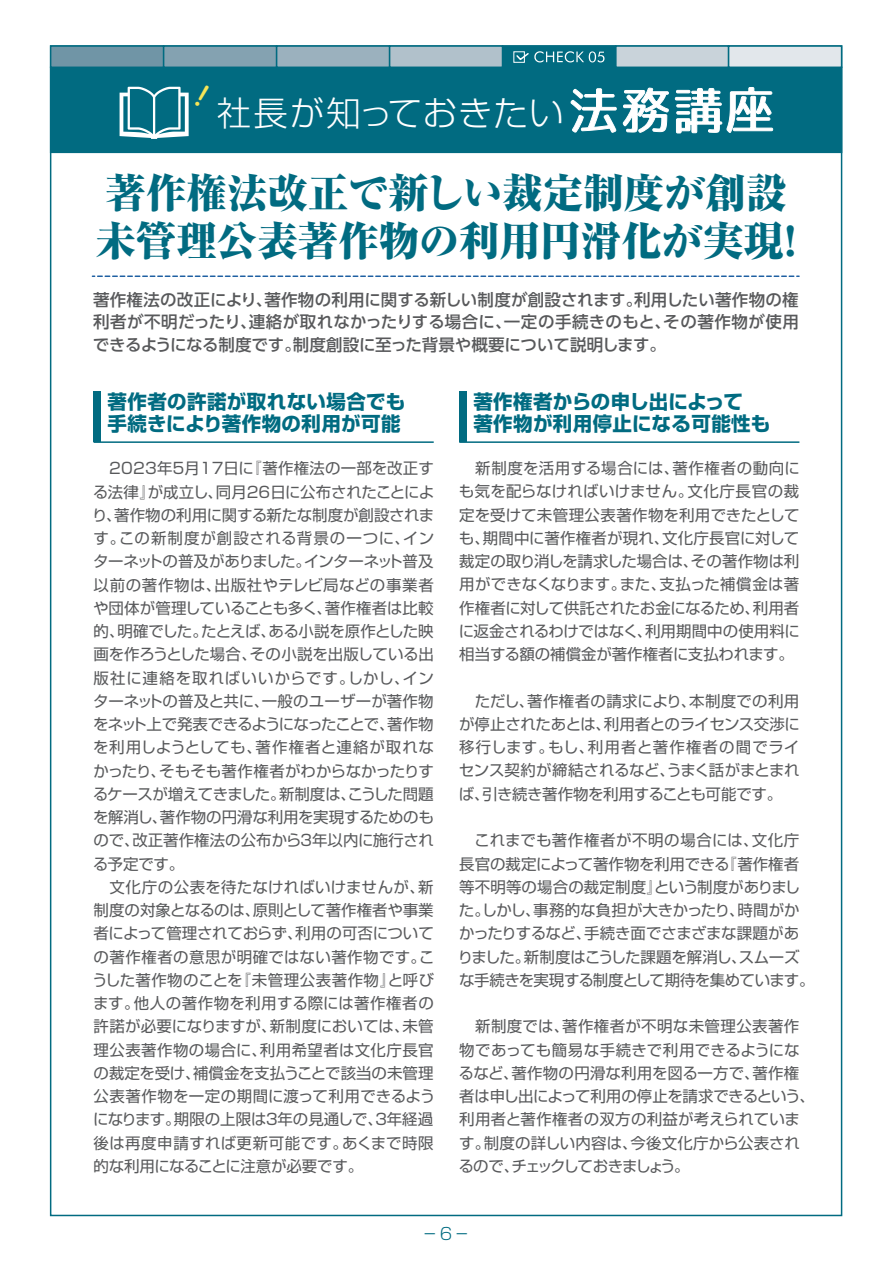
<style>
.page{position:relative;width:893px;height:1263px;background:#fff}
.page>*{position:absolute;margin:0;border:0;box-sizing:border-box;transform-origin:0 0}
.t1{font:800 expanded 40.5px/48px "Ryumin Pro";color:#016b81}
.t2{font:300 34.05px "Shin Go Pro";letter-spacing:.025em;color:#fff}
.t3{font:700 19.5px/22.5px "Shin Go Pro";letter-spacing:.02em;color:#016b81}
.t4{font:500 16.5px/22.4px "UD Shin Go Pr 6";letter-spacing:-.005em;color:#58595b;text-align:justify}
.t5{font:300 16.5px "Shin Go Pro";color:#016b81;scale:.7 1}
.t6{font:15.45px/23.2px "Shin Go Pro";color:#58595b}
</style>
<div class="page">
<hr style="left:94px;top:441px;width:340px;height:2px;background:#016b81">
<hr style="left:459px;top:441px;width:340px;height:2px;background:#016b81">
<svg style="left:92px;top:275px;width:707px;height:2px"></svg>
<div style="left:94px;top:391px;width:7px;height:51px;background:#016b81"></div>
<div style="left:459px;top:391px;width:8px;height:51px;background:#016b81"></div>
<div style="left:50px;top:67px;width:792px;height:86px;background:#016b81"></div>
<div style="left:50px;top:45px;width:114px;height:23px;background:#7095a6;border:2px solid #016b81"></div>
<div style="left:163px;top:45px;width:114px;height:23px;background:#84a2b1;border:2px solid #016b81"></div>
<div style="left:276px;top:45px;width:114px;height:23px;background:#9bb1be;border:2px solid #016b81"></div>
<div style="left:389px;top:45px;width:114px;height:23px;background:#b1c1cb;border:2px solid #016b81"></div>
<div style="left:615px;top:45px;width:114px;height:23px;background:#c9d3da;border:2px solid #016b81"></div>
<div style="left:728px;top:45px;width:114px;height:23px;background:#e2e7eb;border:2px solid #016b81"></div>
<div style="left:502px;top:45px;width:114px;height:23px;background:#016b81;border:2px solid #016b81"></div>
<svg style="left:120px;top:87px;width:69px;height:52px"></svg>
<div style="left:513px;top:51px;width:12px;height:12px;border:1px solid #fff"></div>
<svg style="left:515px;top:51px;width:89px;height:11px"></svg>
<svg style="left:571px;top:88px;width:98px;height:45px"></svg>
<svg style="left:675px;top:87px;width:98px;height:46px"></svg>
<h2 class="t2" style="left:217px;top:85px;width:348px">社長が知っておきたい</h2>
<h1 class="t1" style="left:95px;top:166px;width:717px">著作権法改正で新しい裁定制度が創設未管理公表著作物の利用円滑化が実現！</h1>
<p class="t4" style="left:93px;top:288px;width:708px">著作権法の改正により、著作物の利用に関する新しい制度が創設されます。利用したい著作物の権利者が不明だったり、連絡が取れなかったりする場合に、一定の手続きのもと、その著作物が使用できるようになる制度です。制度創設に至った背景や概要について説明します。</p>
<p class="t3" style="left:108px;top:388px;width:299px">著作者の許諾が取れない場合でも手続きにより著作物の利用が可能</p>
<p class="t3" style="left:473px;top:388px;width:299px">著作権者からの申し出によって<br>著作物が利用停止になる可能性も</p>
<p class="t6" style="left:92px;top:455px;width:344px">　2023年５月17日に『著作権法の一部を改正する法律』が成立し、同月26日に公布されたことにより、著作物の利用に関する新たな制度が創設されます。この新制度が創設される背景の一つに、インターネットの普及がありました。インターネット普及以前の著作物は、出版社やテレビ局などの事業者や団体が管理していることも多く、著作権者は比較的、明確でした。たとえば、ある小説を原作とした映画を作ろうとした場合、その小説を出版している出版社に連絡を取ればいいからです。しかし、インターネットの普及と共に、一般のユーザーが著作物をネット上で発表できるようになったことで、著作物を利用しようとしても、著作権者と連絡が取れなかったり、そもそも著作権者がわからなかったりするケースが増えてきました。新制度は、こうした問題を解消し、著作物の円滑な利用を実現するためのもので、改正著作権法の公布から３年以内に施行される予定です。<br>　文化庁の公表を待たなければいけませんが、新制度の対象となるのは、原則として著作権者や事業者によって管理されておらず、利用の可否についての著作権者の意思が明確ではない著作物です。こうした著作物のことを『未管理公表著作物』と呼びます。他人の著作物を利用する際には著作権者の許諾が必要になりますが、新制度においては、未管理公表著作物の場合に、利用希望者は文化庁長官の裁定を受け、補償金を支払うことで該当の未管理公表著作物を一定の期間に渡って利用できるようになります。期限の上限は３年の見通しで、３年経過後は再度申請すれば更新可能です。あくまで時限的な利用になることに注意が必要です。</p>
<p class="t6" style="left:459px;top:455px;width:343px;text-align:justify">　新制度を活用する場合には、著作権者の動向にも気を配らなければいけません。文化庁長官の裁定を受けて未管理公表著作物を利用できたとしても、期間中に著作権者が現れ、文化庁長官に対して裁定の取り消しを請求した場合は、その著作物は利用ができなくなります。また、支払った補償金は著作権者に対して供託されたお金になるため、利用者に返金されるわけではなく、利用期間中の使用料に相当する額の補償金が著作権者に支払われます。</p>
<p class="t6" style="left:459px;top:687px;width:343px;text-align:justify">　ただし、著作権者の請求により、本制度での利用が停止されたあとは、利用者とのライセンス交渉に移行します。もし、利用者と著作権者の間でライセンス契約が締結されるなど、うまく話がまとまれば、引き続き著作物を利用することも可能です。</p>
<p class="t6" style="left:458px;top:827px;width:358px">　これまでも著作権者が不明の場合には、文化庁長官の裁定によって著作物を利用できる『著作権者等不明等の場合の裁定制度』という制度がありました。しかし、事務的な負担が大きかったり、時間がかかったりするなど、手続き面でさまざまな課題がありました。新制度はこうした課題を解消し、スムーズな手続きを実現する制度として期待を集めています。</p>
<p class="t6" style="left:459px;top:1013px;width:358px">　新制度では、著作権者が不明な未管理公表著作物であっても簡易な手続きで利用できるようになるなど、著作物の円滑な利用を図る一方で、著作権者は申し出によって利用の停止を請求できるという、利用者と著作権者の双方の利益が考えられています。制度の詳しい内容は、今後文化庁から公表されるので、チェックしておきましょう。</p>
<p class="t5" style="left:424px;top:1220px;width:63px">ー 6 ー</p>
</div>
